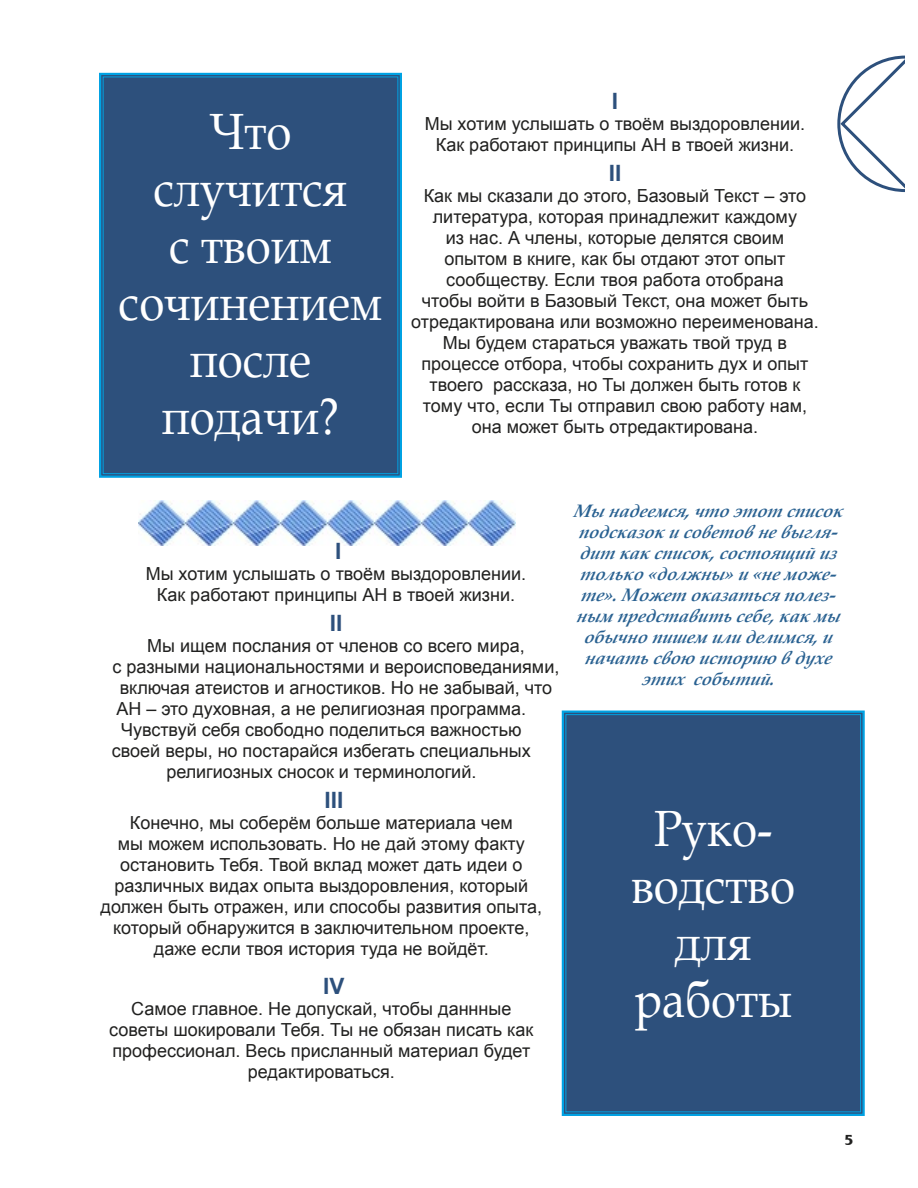
<style>
.page{position:relative;width:918px;height:1188px;background:#fff}
.page>*{position:absolute;margin:0;border:0;box-sizing:border-box;transform-origin:0 0}
.box_tex_34pt{font:51px/57px "Book Antiqua";color:#fff;text-align:center;scale:.9 1}
.body_text_fritz_12_5_pt{font:700 22.5px "Arial";color:#2d507c}
.body_text_fritz_12_5_pt-2{font:18px/21px "Arial";color:#212120;text-align:center}
.body_text_fritz_12_5_pt-3{font:italic 700 18px/21px "Book Antiqua";color:#296191;text-align:center}
.t1{font:700 15px "Friz Quadrata IT Cby BT";color:#212120}
</style>
<div class="page">
<svg style="left:837px;top:55px;width:68px;height:138px"></svg>
<img style="left:139px;top:500px;width:377px;height:45px">
<div style="left:99px;top:72px;width:303px;height:406px;background:#2d507c"></div>
<div style="left:103px;top:77px;width:295px;height:397px;border:1px solid #00a2e3"></div>
<svg style="left:561px;top:710px;width:304px;height:406px;background:#2c527e"></svg>
<div style="left:566px;top:714px;width:295px;height:398px;border:1px solid #00a2e3"></div>
<p class="box_tex_34pt" style="left:119px;top:102px;width:294px">Что случится<br>с твоим сочинением после подачи?</p>
<p class="body_text_fritz_12_5_pt" style="left:612px;top:87px;width:8px">I</p>
<p class="body_text_fritz_12_5_pt-2" style="left:425px;top:114px;width:382px">Мы хотим услышать о твоём выздоровлении.<br>Как работают принципы АН в твоей жизни.</p>
<p class="body_text_fritz_12_5_pt" style="left:609px;top:159px;width:14px">II</p>
<p class="body_text_fritz_12_5_pt-2" style="left:411px;top:186px;width:409px">Как мы сказали до этого, Базовый Текст – это литература, которая принадлежит каждому<br>из нас. А члены, которые делятся своим<br>опытом в книге, как бы отдают этот опыт сообществу. Если твоя работа отобрана<br>чтобы войти в Базовый Текст, она может быть отредактирована или возможно переименована.<br>Мы будем стараться уважать твой труд в процессе отбора, чтобы сохранить дух и опыт твоего рассказа, но Ты должен быть готов к тому что, если Ты отправил свою работу нам, она может быть отредактирована.</p>
<p class="body_text_fritz_12_5_pt" style="left:335px;top:537px;width:8px">I</p>
<p class="body_text_fritz_12_5_pt-2" style="left:146px;top:564px;width:382px">Мы хотим услышать о твоём выздоровлении.<br>Как работают принципы АН в твоей жизни.</p>
<p class="body_text_fritz_12_5_pt" style="left:330px;top:609px;width:14px">II</p>
<p class="body_text_fritz_12_5_pt-2" style="left:147px;top:636px;width:379px">Мы ищем послания от членов со всего мира,</p>
<p class="body_text_fritz_12_5_pt-2" style="left:113px;top:657px;width:448px">с разными национальностями и вероисповеданиями,</p>
<p class="body_text_fritz_12_5_pt-2" style="left:120px;top:678px;width:434px">включая атеистов и агностиков. Но не забывай, что</p>
<p class="body_text_fritz_12_5_pt-2" style="left:116px;top:699px;width:411px">АН – это духовная, а не религиозная программа.</p>
<p class="body_text_fritz_12_5_pt-2" style="left:121px;top:720px;width:402px">Чувствуй себя свободно поделиться важностью</p>
<p class="body_text_fritz_12_5_pt-2" style="left:112px;top:741px;width:420px">своей веры, но постарайся избегать специальных</p>
<p class="body_text_fritz_12_5_pt-2" style="left:166px;top:762px;width:312px">религиозных сносок и терминологий.</p>
<p class="body_text_fritz_12_5_pt" style="left:325px;top:786px;width:20px">III</p>
<p class="body_text_fritz_12_5_pt-2" style="left:101px;top:813px;width:443px">Конечно, мы соберём больше материала чем<br>мы можем использовать. Но не дай этому факту остановить Тебя. Твой вклад может дать идеи о различных видах опыта выздоровления, который должен быть отражен, или способы развития опыта, который обнаружится в заключительном проекте, даже если твоя история туда не войдёт.</p>
<p class="body_text_fritz_12_5_pt" style="left:323px;top:972px;width:23px">IV</p>
<p class="body_text_fritz_12_5_pt-2" style="left:109px;top:999px;width:426px">Самое главное. Не допускай, чтобы даннные советы шокировали Тебя. Ты не обязан писать как профессионал. Весь присланный материал будет редактироваться.</p>
<p class="body_text_fritz_12_5_pt-3" style="left:573px;top:500px;width:276px">Мы надеемся, что этот список подсказок и советовневыгля&shy;дит как список, состоящий из только «должны»и «неможе&shy;те».Может оказаться полез&shy;ным представитьсебе, как мы обычно пишем или делимся, и начатьсвою историю вдухе этих событий.</p>
<p class="box_tex_34pt" style="left:631px;top:799px;width:183px">Руко&shy;водство для работы</p>
<p class="t1" style="left:844px;top:1131px;width:10px">5</p>
</div>
